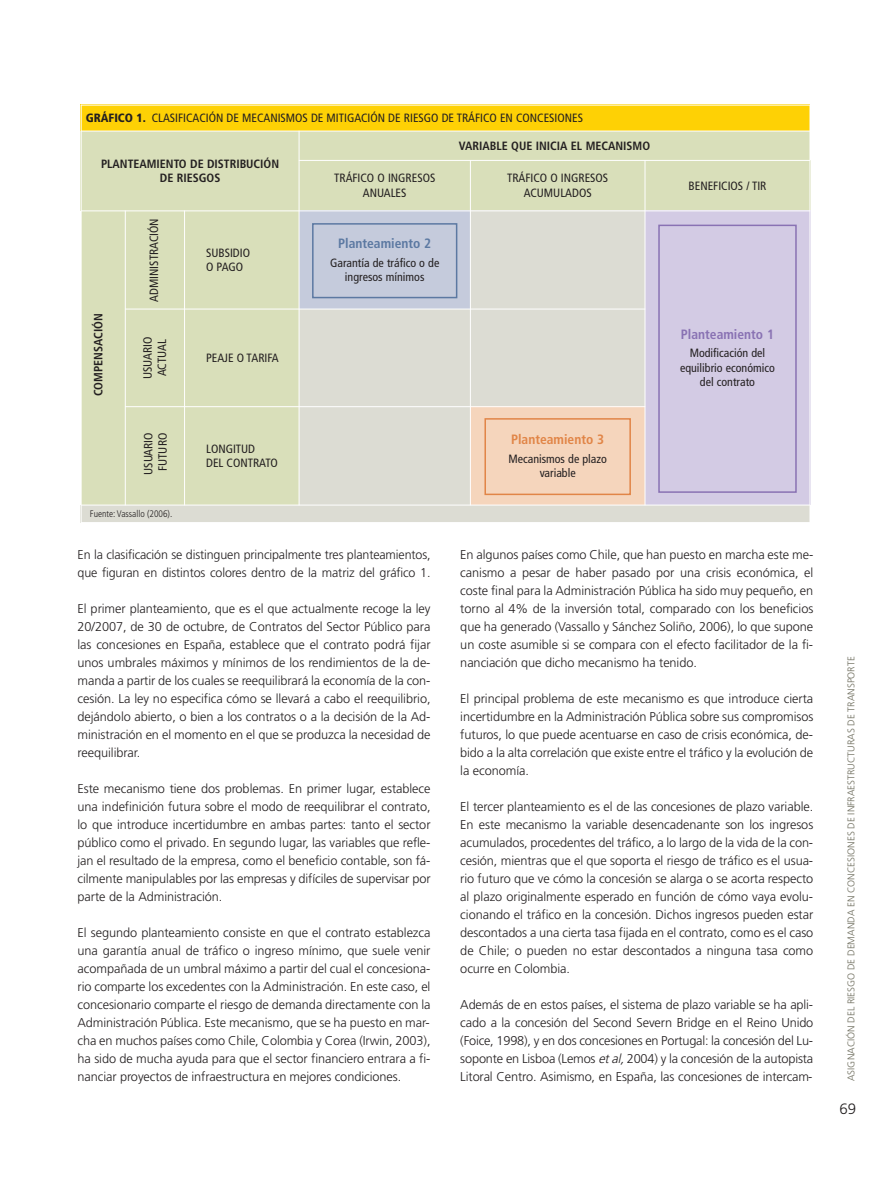
<style>
.page{position:relative;width:893px;height:1191px;background:#fff}
.page>*{position:absolute;margin:0;border:0;box-sizing:border-box;transform-origin:0 0}
.t1{font:300 15px "Frutiger";color:#231f20}
.t2{font:700 condensed 13.5px "Frutiger";color:#5c79a2}
.t3{font:700 condensed 13.5px "Frutiger";color:#8972b3}
.t4{font:700 condensed 13.5px "Frutiger";color:#e18547}
.t5{font:300 12.75px/18px "Frutiger";letter-spacing:-.005em;color:#231f20;text-align:justify}
.t6{font:condensed 12px/14.2px "Frutiger";color:#231f20;text-align:center}
.t7{font:700 condensed 12px/14.2px "Frutiger";color:#231f20;text-align:center}
.t8{font:300 9.75px "Frutiger";color:#6d6c5c}
.t9{font:300 condensed 9.45px "Frutiger";color:#231f20}
.s1{font-weight:900}
.s2{font-style:italic}
</style>
<div class="page">
<div style="left:81px;top:105px;width:729px;height:26px;background:#fed105"></div>
<div style="left:81px;top:131px;width:218px;height:80px;background:#d9dfba"></div>
<div style="left:299px;top:131px;width:511px;height:29px;background:#d9dfba"></div>
<div style="left:299px;top:160px;width:171px;height:51px;background:#d9dfba"></div>
<div style="left:470px;top:160px;width:175px;height:51px;background:#d9dfba"></div>
<div style="left:645px;top:160px;width:165px;height:51px;background:#d9dfba"></div>
<div style="left:81px;top:211px;width:44px;height:294px;background:#d9dfba"></div>
<div style="left:125px;top:211px;width:174px;height:98px;background:#d9dfba"></div>
<div style="left:299px;top:211px;width:171px;height:98px;background:#c5cbdc"></div>
<div style="left:312px;top:223px;width:145px;height:75px;border:2px solid #5c79a2"></div>
<div style="left:470px;top:211px;width:175px;height:98px;background:#dcdcd3"></div>
<div style="left:645px;top:211px;width:165px;height:294px;background:#d3cbe4"></div>
<div style="left:658px;top:225px;width:139px;height:268px;border:2px solid #8972b3"></div>
<div style="left:125px;top:309px;width:174px;height:98px;background:#d9dfba"></div>
<div style="left:299px;top:309px;width:346px;height:98px;background:#dcdcd3"></div>
<div style="left:125px;top:407px;width:174px;height:98px;background:#d9dfba"></div>
<div style="left:299px;top:407px;width:171px;height:98px;background:#dcdcd3"></div>
<div style="left:470px;top:407px;width:175px;height:98px;background:#f5d5bc"></div>
<div style="left:484px;top:418px;width:147px;height:77px;border:2px solid #e18547"></div>
<div style="left:81px;top:505px;width:729px;height:18px;background:#dcdcd3"></div>
<hr style="left:81px;top:105px;width:1px;height:418px;background:#fff">
<hr style="left:125px;top:211px;width:1px;height:294px;background:#fff">
<hr style="left:184px;top:211px;width:1px;height:294px;background:#fff">
<hr style="left:299px;top:131px;width:1px;height:374px;background:#fff">
<hr style="left:470px;top:160px;width:1px;height:345px;background:#fff">
<hr style="left:645px;top:160px;width:1px;height:345px;background:#fff">
<hr style="left:81px;top:105px;width:729px;height:1px;background:#fff">
<hr style="left:81px;top:131px;width:729px;height:1px;background:#fff">
<hr style="left:299px;top:160px;width:511px;height:1px;background:#fff">
<hr style="left:81px;top:211px;width:729px;height:1px;background:#fff">
<hr style="left:125px;top:309px;width:520px;height:1px;background:#fff">
<hr style="left:125px;top:406px;width:520px;height:1px;background:#fff">
<hr style="left:81px;top:505px;width:729px;height:1px;background:#fff">
<hr style="left:81px;top:522px;width:729px;height:1px;background:#fff">
<p class="t6" style="left:86px;top:112px;width:499px"><span class="s1">GRÁFICO 1.</span> CLASIFICACIÓN DE MECANISMOS DE MITIGACIÓN DE RIESGO DE TRÁFICO EN CONCESIONES</p>
<p class="t7" style="left:101px;top:157px;width:180px">PLANTEAMIENTO DE DISTRIBUCIÓN<br>DE RIESGOS</p>
<p class="t7" style="left:459px;top:139px;width:193px">VARIABLE QUE INICIA EL MECANISMO</p>
<p class="t6" style="left:334px;top:172px;width:103px">TRÁFICO O INGRESOS<br>ANUALES</p>
<p class="t6" style="left:507px;top:172px;width:103px">TRÁFICO O INGRESOS<br>ACUMULADOS</p>
<p class="t6" style="left:688px;top:179px;width:79px">BENEFICIOS / TIR</p>
<p class="t7" style="left:92px;top:396px;width:84px;rotate:-90deg">COMPENSACIÓN</p>
<p class="t6" style="left:148px;top:302px;width:85px;rotate:-90deg">ADMINISTRACIÓN</p>
<p class="t6" style="left:141px;top:379px;width:44px;text-align:left;rotate:-90deg">USUARIO<br>ACTUAL</p>
<p class="t6" style="left:142px;top:475px;width:44px;rotate:-90deg">USUARIO<br>FUTURO</p>
<p class="t9" style="left:90px;top:510px;width:84px">Fuente: Vassallo (2006).</p>
<p class="t6" style="left:206px;top:246px;width:45px;text-align:left">SUBSIDIO<br>O PAGO</p>
<p class="t6" style="left:206px;top:351px;width:74px">PEAJE O TARIFA</p>
<p class="t6" style="left:206px;top:442px;width:73px;text-align:left">LONGITUD<br>DEL CONTRATO</p>
<p class="t2" style="left:338px;top:238px;width:95px">Planteamiento 2</p>
<p class="t6" style="left:330px;top:256px;width:111px">Garantía de tráfico o de ingresos mínimos</p>
<p class="t5" style="left:78px;top:547px;width:354px">En la clasificación se distinguen principalmente tres planteamientos, que figuran en distintos colores dentro de la matriz del gráfico 1.</p>
<p class="t5" style="left:78px;top:601px;width:354px">El primer planteamiento, que es el que actualmente recoge la ley 20/2007, de 30 de octubre, de Contratos del Sector Público para las concesiones en España, establece que el contrato podrá fijar unos umbrales máximos y mínimos de los rendimientos de la de&shy;manda a partir de los cuales se reequilibrará la economía de la con&shy;cesión. La ley no especifica cómo se llevará a cabo el reequilibrio, dejándolo abierto, o bien a los contratos o a la decisión de la Ad&shy;ministración en el momento en el que se produzca la necesidad de reequilibrar.</p>
<p class="t5" style="left:78px;top:781px;width:355px">Este mecanismo tiene dos problemas. En primer lugar, establece una indefinición futura sobre el modo de reequilibrar el contrato, lo que introduce incertidumbre en ambas partes: tanto el sector público como el privado. En segundo lugar, las variables que refle&shy;jan el resultado de la empresa, como el beneficio contable, son fá&shy;cilmente manipulables por las empresas y difíciles de supervisar por parte de la Administración.</p>
<p class="t5" style="left:78px;top:925px;width:354px">El segundo planteamiento consiste en que el contrato establezca una garantía anual de tráfico o ingreso mínimo, que suele venir acompañada de un umbral máximo a partir del cual el concesiona&shy;rio comparte los excedentes con la Administración. En este caso, el concesionario comparte el riesgo de demanda directamente con la Administración Pública. Este mecanismo, que se ha puesto en mar&shy;cha en muchos países como Chile, Colombia y Corea (Irwin, 2003), ha sido de mucha ayuda para que el sector financiero entrara a fi&shy;nanciar proyectos de infraestructura en mejores condiciones.</p>
<p class="t4" style="left:511px;top:434px;width:95px">Planteamiento 3</p>
<p class="t6" style="left:508px;top:452px;width:100px">Mecanismos de plazo variable</p>
<p class="t3" style="left:681px;top:329px;width:95px">Planteamiento 1</p>
<p class="t6" style="left:680px;top:347px;width:96px">Modificación del equilibrio económico del contrato</p>
<p class="t5" style="left:460px;top:547px;width:354px">En algunos países como Chile, que han puesto en marcha este me&shy;canismo a pesar de haber pasado por una crisis económica, el coste final para la Administración Pública ha sido muy pequeño, en torno al 4% de la inversión total, comparado con los beneficios que ha generado (Vassallo y Sánchez Soliño, 2006), lo que supone un coste asumible si se compara con el efecto facilitador de la fi&shy;nanciación que dicho mecanismo ha tenido.</p>
<p class="t5" style="left:460px;top:691px;width:354px">El principal problema de este mecanismo es que introduce cierta incertidumbre en la Administración Pública sobre sus compromisos futuros, lo que puede acentuarse en caso de crisis económica, de&shy;bido a la alta correlación que existe entre el tráfico y la evolución de la economía.</p>
<p class="t5" style="left:460px;top:799px;width:354px">El tercer planteamiento es el de las concesiones de plazo variable.<br>En este mecanismo la variable desencadenante son los ingresos acumulados, procedentes del tráfico, a lo largo de la vida de la con&shy;cesión, mientras que el que soporta el riesgo de tráfico es el usua&shy;rio futuro que ve cómo la concesión se alarga o se acorta respecto al plazo originalmente esperado en función de cómo vaya evolu&shy;cionando el tráfico en la concesión. Dichos ingresos pueden estar descontados a una cierta tasa fijada en el contrato, como es el caso de Chile; o pueden no estar descontados a ninguna tasa como ocurre en Colombia.</p>
<p class="t5" style="left:460px;top:997px;width:355px">Además de en estos países, el sistema de plazo variable se ha apli&shy;cado a la concesión del Second Severn Bridge en el Reino Unido (Foice, 1998), y en dos concesiones en Portugal: la concesión del Lu&shy;soponte en Lisboa (Lemos <span class="s2">etal,</span>2004) y la concesión de la autopista Litoral Centro. Asimismo, en España, las concesiones de intercam-</p>
<p class="t8" style="left:847px;top:1081px;width:426px;rotate:-90deg">ASIGNACIÓN DEL RIESGO DE DEMANDA EN CONCESIONES DE INFRAESTRUCTURAS DE TRANSPORTE</p>
<p class="t1" style="left:839px;top:1102px;width:18px">69</p>
</div>
